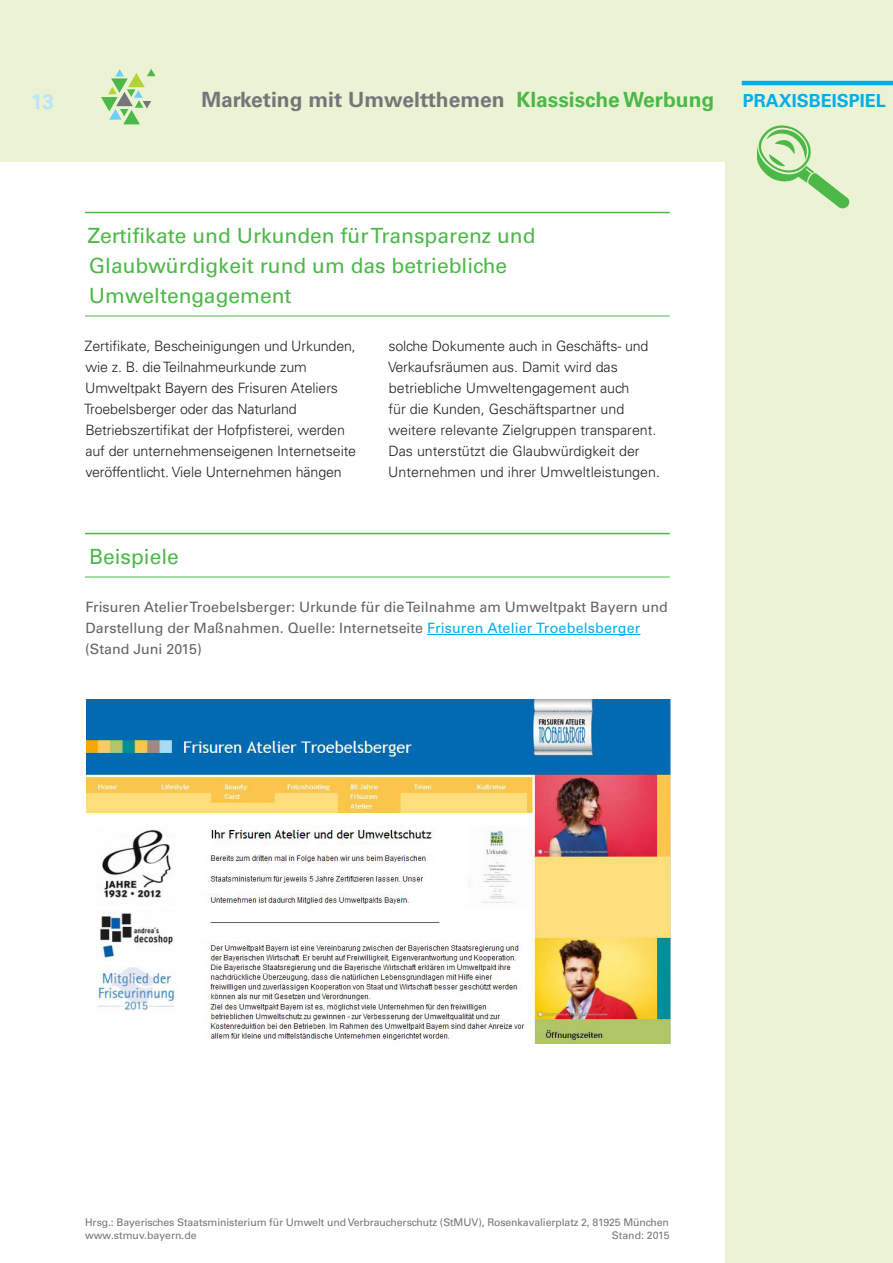
<style>
.page{position:relative;width:893px;height:1263px;background:#ecf3d4}
.page>*{position:absolute;margin:0;border:0;box-sizing:border-box;transform-origin:0 0}
.Heading_1{font:21px/30px "Univers LT Std";color:#4cb848}
.t1{font:700 21px "Univers LT Std";color:#757679}
.t2{font:700 21px "Univers LT Std";color:#b9e5fa}
.t3{font:700 18px "Univers LT Std";color:#00aeef}
.t4{font:300 14.25px/21px "Univers LT Std";letter-spacing:-.01em;color:#231f20}
.t5{font:14.25px/21px "Univers LT Std";color:#636366}
.t6{font:10.5px/13.5px "Univers LT Std";letter-spacing:-.01em;color:#757679}
.s1{color:#4cb848}
.s2{color:#00aeef}
</style>
<div class="page">
<div style="left:0;top:163px;width:724px;height:1100px;background:#fff"></div>
<svg style="left:756px;top:125px;width:93px;height:83px"></svg>
<hr style="left:742px;top:81px;width:151px;height:4px;background:#00aeef">
<svg style="left:101px;top:69px;width:54px;height:55px"></svg>
<hr style="left:85px;top:212px;width:585px;height:1px;background:#4cb848">
<hr style="left:85px;top:316px;width:585px;height:1px;background:#4cb848">
<hr style="left:85px;top:533px;width:585px;height:1px;background:#4cb848">
<hr style="left:85px;top:577px;width:585px;height:1px;background:#4cb848">
<hr style="left:427px;top:634px;width:213px;height:1px;background:#00aeef">
<img style="left:86px;top:700px;width:585px;height:344px">
<h1 class="t2" style="left:31px;top:89px;width:25px">13</h1>
<h1 class="t1" style="left:201px;top:87px;width:514px">Marketing mit Umweltthemen <span class="s1">Klassische Werbung</span></h1>
<p class="t3" style="left:743px;top:90px;width:145px">PRAXISBEISPIEL</p>
<h1 class="Heading_1" style="left:87px;top:221px;width:449px">Zertifikate und Urkunden für Transparenz und<br>Glaubwürdigkeit rund um das betriebliche<br>Umweltengagement</h1>
<p class="t4" style="left:84px;top:335px;width:274px">Zertifikate, Bescheinigungen und Urkunden, wie z. B. die Teilnahmeurkunde zum Umweltpakt Bayern des Frisuren Ateliers Troebelsberger oder das Naturland Betriebszertifikat der Hofpfisterei, werden auf der unternehmenseigenen Internetseite veröffentlicht. Viele Unternehmen hängen</p>
<p class="t4" style="left:388px;top:335px;width:273px">solche Dokumente auch in Geschäfts- und Verkaufsräumen aus. Damit wird das betriebliche Umweltengagement auch<br>für die Kunden, Geschäftspartner und weitere relevante Zielgruppen transparent.<br>Das unterstützt die Glaubwürdigkeit der Unternehmen und ihrer Umweltleistungen.</p>
<h1 class="Heading_1" style="left:89px;top:542px;width:91px">Beispiele</h1>
<p class="t5" style="left:85px;top:597px;width:584px">Frisuren Atelier Troebelsberger: Urkunde für die Teilnahme am Umweltpakt Bayern und<br>Darstellung der Maßnahmen. Quelle: Internetseite <span class="s2">Frisuren Atelier Troebelsberger </span>(Stand Juni 2015)</p>
<p class="t6" style="left:85px;top:1215px;width:585px">Hrsg.: Bayerisches Staatsministerium für Umwelt und Verbraucherschutz (StMUV), Rosenkavalierplatz 2, 81925 München www.stmuv.bayern.de</p>
<p class="t6" style="left:612px;top:1229px;width:59px">Stand: 2015</p>
</div>
